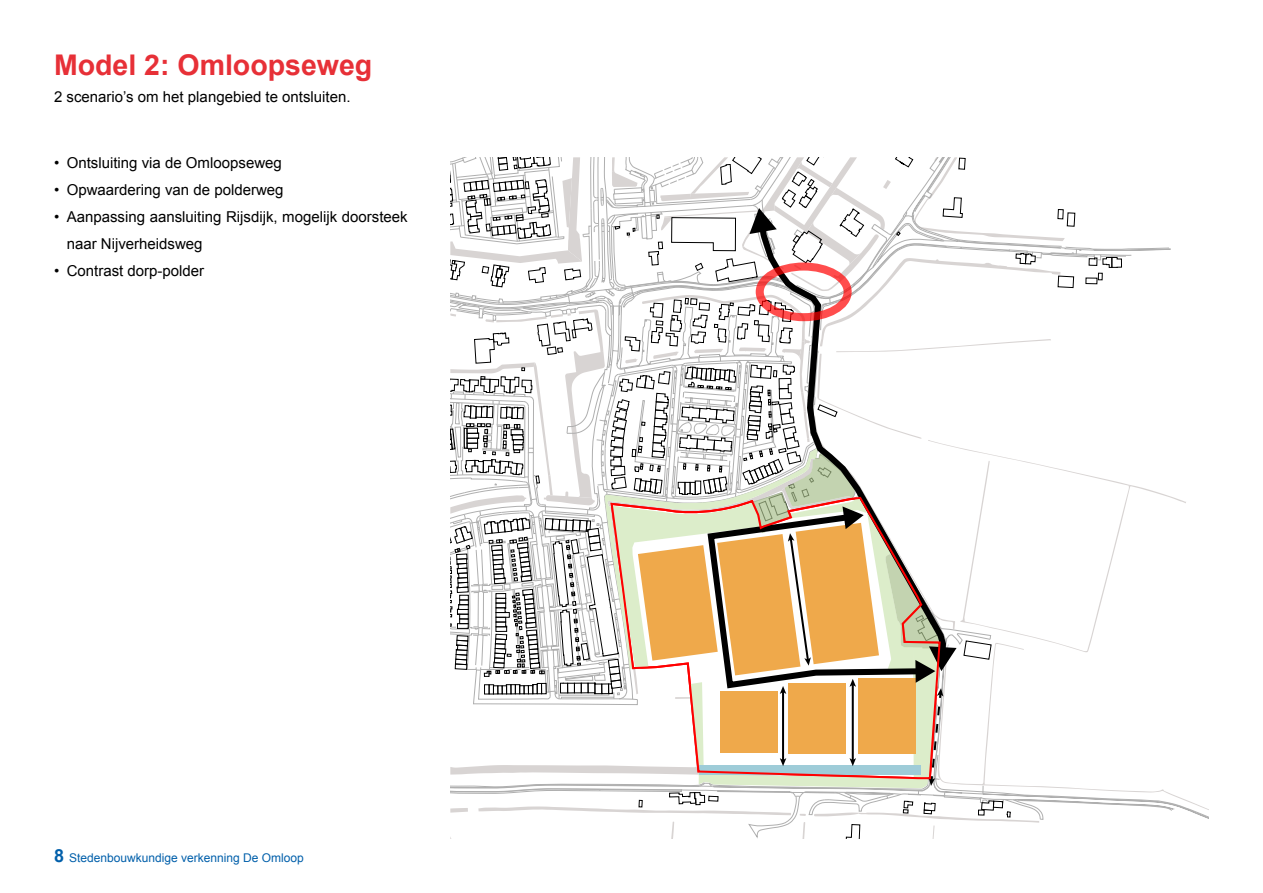
<style>
.page{position:relative;width:1263px;height:893px;background:#fff}
.page>*{position:absolute;margin:0;border:0;box-sizing:border-box;transform-origin:0 0}
.t1{font:700 28.5px "Arial";color:#e73037}
.t2{font:15px/27px "Arial";color:#000}
.t3{font:12px "Arial";color:#005faa}
.s1{font-weight:700;font-size:18px}
</style>
<div class="page">
<svg style="left:450px;top:157px;width:759px;height:682px"></svg>
<div style="left:756px;top:262px;width:96px;height:59px;border:8px solid #f00;border-radius:50%"></div>
<svg style="left:609px;top:496px;width:333px;height:284px"></svg>
<h1 class="t1" style="left:54px;top:45px;width:320px">Model 2: Omloopseweg</h1>
<p class="t2" style="left:54px;top:83px;width:298px">2 scenario’s om het plangebied te ontsluiten.</p>
<p class="t2" style="left:54px;top:149px;width:229px">• Ontsluiting via de Omloopseweg</p>
<p class="t2" style="left:54px;top:176px;width:231px">• Opwaardering van de polderweg</p>
<p class="t2" style="left:67px;top:203px;width:342px;text-indent:-13px">• Aanpassing aansluiting Rijsdijk, mogelijk doorsteek naar Nijverheidsweg</p>
<p class="t2" style="left:54px;top:257px;width:152px">• Contrast dorp-polder</p>
<p class="t3" style="left:54px;top:850px;width:251px"><span class="s1">8</span> Stedenbouwkundige verkenning De Omloop</p>
</div>
